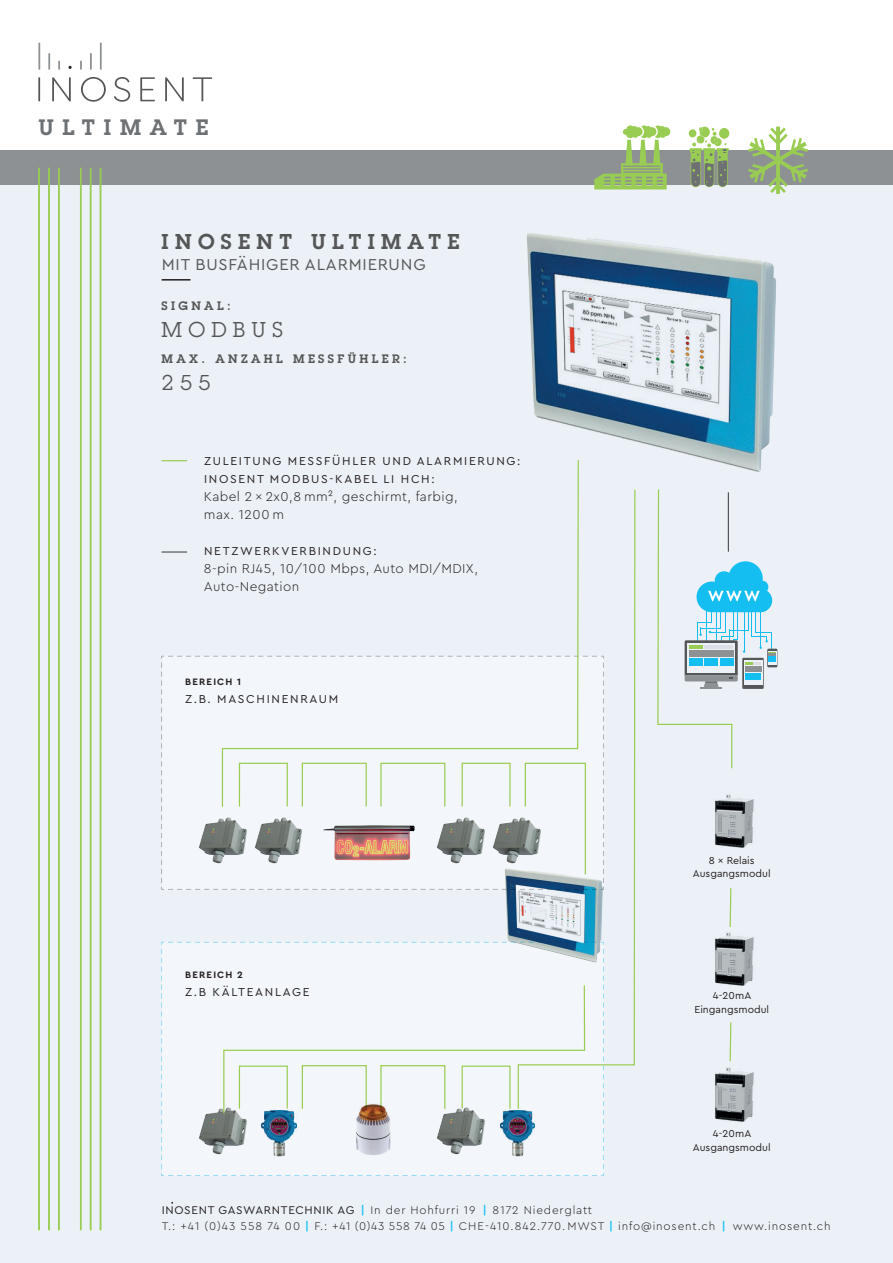
<style>
.page{position:relative;width:893px;height:1263px;background:#fff}
.page>*{position:absolute;margin:0;border:0;box-sizing:border-box;transform-origin:0 0}
.t1{font:600 21.9px "Lubalin Graph";letter-spacing:.4em;color:#6e7174}
.t2{font:600 21px "Lubalin Graph";letter-spacing:.3em;color:#555657}
.t3{font:21px "Lubalin Graph";letter-spacing:.3em;color:#555657}
.t4{font:16.5px "Cera PRO";letter-spacing:.05em;color:#555657}
.t5{font:300 13.5px/18px "Cera PRO";letter-spacing:.03em;color:#231f20}
.t6{font:12px/18px "Cera PRO";letter-spacing:.14em;color:#231f20}
.t7{font:600 12px "Lubalin Graph";letter-spacing:.28em;color:#555657}
.t8{font:300 11.7px/16.2px "Cera PRO";letter-spacing:.07em;color:#231f20}
.t9{font:10.5px/13.5px "Cera PRO";color:#231f20;text-align:center}
.t10{font:700 9.75px "Cera PRO";letter-spacing:.12em;color:#231f20}
.s1{font-weight:400}
.s2{font-weight:700;color:#1fc2f3}
</style>
<div class="page">
<div style="left:0;top:157px;width:893px;height:1106px;background:#ecf1f7"></div>
<svg style="left:38px;top:77px;width:174px;height:25px"></svg>
<svg style="left:68px;top:66px;width:4px;height:3px"></svg>
<hr style="left:38px;top:43px;width:2px;height:27px;background:#8d9194">
<svg style="left:48px;top:53px;width:2px;height:17px"></svg>
<svg style="left:58px;top:61px;width:2px;height:9px"></svg>
<hr style="left:100px;top:43px;width:2px;height:27px;background:#8d9194">
<svg style="left:90px;top:53px;width:2px;height:17px"></svg>
<svg style="left:80px;top:61px;width:2px;height:9px"></svg>
<svg style="left:161px;top:655px;width:332px;height:235px"></svg>
<svg style="left:161px;top:941px;width:443px;height:235px"></svg>
<img style="left:437px;top:816px;width:50px;height:49px">
<img style="left:492px;top:816px;width:25px;height:49px">
<img style="left:199px;top:816px;width:50px;height:49px">
<img style="left:254px;top:816px;width:50px;height:49px">
<img style="left:199px;top:1107px;width:50px;height:49px">
<img style="left:262px;top:1114px;width:34px;height:42px">
<img style="left:437px;top:1114px;width:50px;height:42px">
<img style="left:500px;top:1114px;width:34px;height:42px">
<svg style="left:221px;top:655px;width:296px;height:153px"></svg>
<svg style="left:517px;top:490px;width:119px;height:619px"></svg>
<svg style="left:223px;top:984px;width:363px;height:130px"></svg>
<svg style="left:729px;top:888px;width:3px;height:39px"></svg>
<svg style="left:729px;top:1022px;width:3px;height:40px"></svg>
<img style="left:715px;top:794px;width:39px;height:54px">
<img style="left:715px;top:1067px;width:39px;height:55px">
<img style="left:715px;top:932px;width:39px;height:54px">
<div style="left:239px;top:763px;width:49px;height:44px;border:1px solid #99cc52"></div>
<div style="left:239px;top:1065px;width:49px;height:44px;border:1px solid #99cc52"></div>
<div style="left:462px;top:763px;width:49px;height:44px;border:1px solid #99cc52"></div>
<div style="left:462px;top:1065px;width:49px;height:44px;border:1px solid #99cc52"></div>
<div style="left:302px;top:763px;width:65px;height:44px;border:1px solid #99cc52"></div>
<div style="left:302px;top:1065px;width:65px;height:44px;border:1px solid #99cc52"></div>
<div style="left:380px;top:763px;width:65px;height:44px;border:1px solid #99cc52"></div>
<div style="left:380px;top:1065px;width:65px;height:44px;border:1px solid #99cc52"></div>
<svg style="left:524px;top:762px;width:63px;height:98px"></svg>
<img style="left:353px;top:1103px;width:40px;height:52px">
<img style="left:527px;top:233px;width:249px;height:257px">
<svg style="left:162px;top:460px;width:25px;height:1px"></svg>
<hr style="left:162px;top:551px;width:25px;height:2px;background:#555657">
<svg style="left:657px;top:489px;width:119px;height:280px"></svg>
<hr style="left:162px;top:279px;width:28px;height:2px;background:#231f20">
<div style="left:0;top:150px;width:893px;height:34px;background:#8d9194"></div>
<img style="left:493px;top:860px;width:122px;height:110px">
<img style="left:323px;top:816px;width:97px;height:50px">
<svg style="left:748px;top:127px;width:60px;height:67px"></svg>
<svg style="left:689px;top:127px;width:40px;height:60px"></svg>
<svg style="left:594px;top:125px;width:76px;height:64px"></svg>
<hr style="left:38px;top:168px;width:2px;height:1062px;background:#99cc52">
<hr style="left:48px;top:168px;width:2px;height:1062px;background:#99cc52">
<hr style="left:58px;top:168px;width:2px;height:1062px;background:#99cc52">
<hr style="left:100px;top:168px;width:1px;height:1062px;background:#99cc52">
<hr style="left:90px;top:168px;width:1px;height:1062px;background:#99cc52">
<hr style="left:80px;top:168px;width:1px;height:1062px;background:#99cc52">
<h1 class="t1" style="left:38px;top:113px;width:172px">ULTIMATE</h1>
<h2 class="t2" style="left:162px;top:228px;width:300px">INOSENT ULTIMATE</h2>
<h3 class="t4" style="left:162px;top:254px;width:265px">MIT BUSFÄHIGER ALARMIERUNG</h3>
<p class="t7" style="left:162px;top:298px;width:71px">SIGNAL:</p>
<h2 class="t3" style="left:162px;top:317px;width:123px">MODBUS</h2>
<p class="t7" style="left:162px;top:351px;width:247px">MAX. ANZAHL MESSFÜHLER:</p>
<h2 class="t3" style="left:162px;top:369px;width:51px">255</h2>
<p class="t6" style="left:204px;top:451px;width:318px">ZULEITUNG MESSFÜHLER UND ALARMIERUNG:<br>INOSENT MODBUS-KABEL LI HCH:</p>
<p class="t5" style="left:204px;top:487px;width:255px">Kabel 2 × 2x0,8 mm², geschirmt, farbig, max. 1200 m</p>
<p class="t6" style="left:204px;top:541px;width:174px">NETZWERKVERBINDUNG:</p>
<p class="t5" style="left:204px;top:559px;width:276px">8-pin RJ45, 10/100 Mbps, Auto MDI/MDIX,<br>Auto-Negation</p>
<p class="t10" style="left:185px;top:675px;width:57px">BEREICH 1</p>
<p class="t6" style="left:185px;top:689px;width:155px">Z.B. MASCHINENRAUM</p>
<p class="t10" style="left:185px;top:968px;width:59px">BEREICH 2</p>
<p class="t6" style="left:185px;top:982px;width:126px">Z.B KÄLTEANLAGE</p>
<p class="t9" style="left:693px;top:853px;width:79px">8 × Relais<br>Ausgangsmodul</p>
<p class="t9" style="left:694px;top:988px;width:76px">4-20mA<br>Eingangsmodul</p>
<p class="t9" style="left:693px;top:1127px;width:79px">4-20mA<br>Ausgangsmodul</p>
<p class="t8" style="left:162px;top:1201px;width:670px"><span class="s1">INOSENT GASWARNTECHNIK AG</span> <span class="s2">|</span> In der Hohfurri 19 <span class="s2">|</span> 8172 Niederglatt<br>T.: +41 (0)43 558 74 00 <span class="s2">|</span> F.: +41 (0)43 558 74 05 <span class="s2">|</span> CHE-410.842.770. MWST <span class="s2">|</span> info@inosent.ch <span class="s2">|</span> www.inosent.ch</p>
</div>
